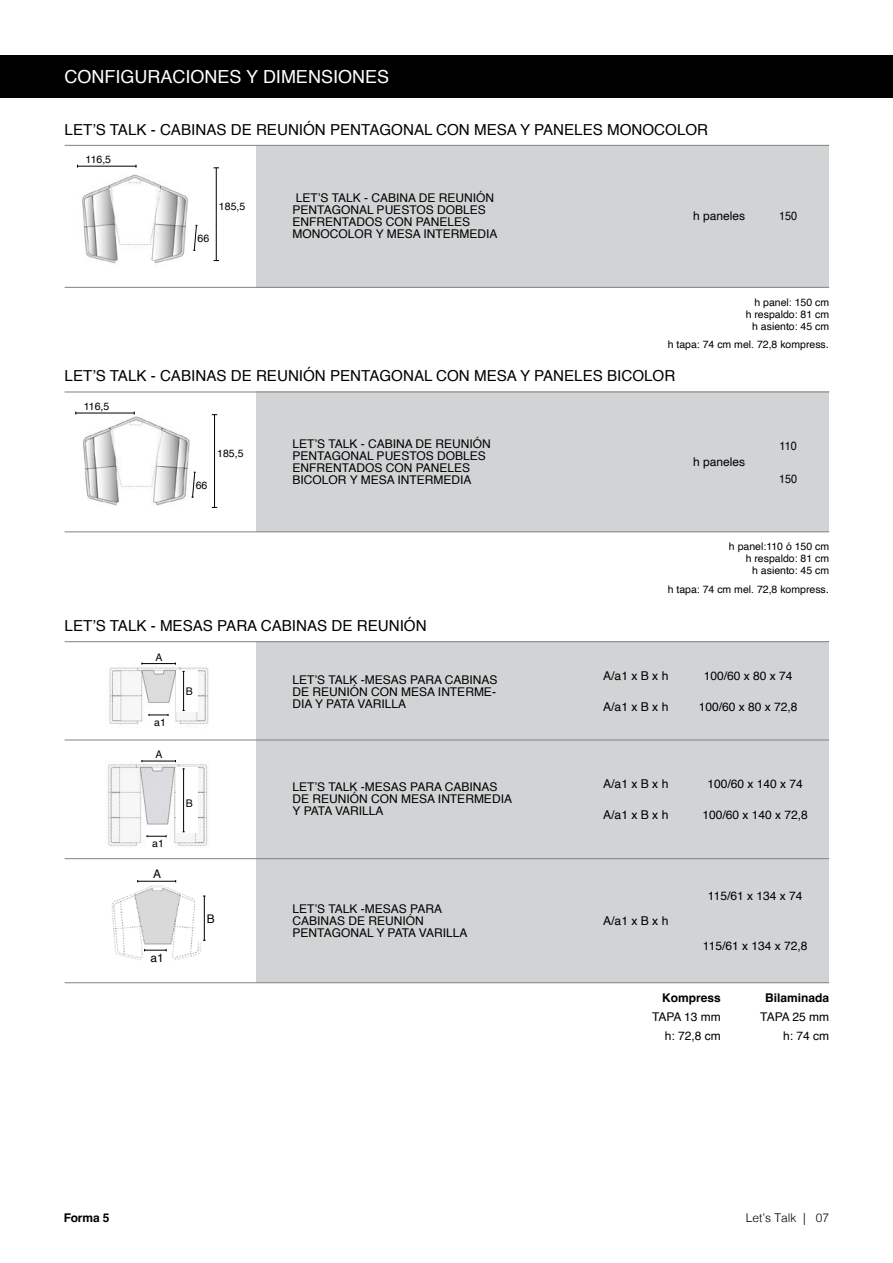
<style>
.page{position:relative;width:893px;height:1263px;background:#fff}
.page>*{position:absolute;margin:0;border:0;box-sizing:border-box;transform-origin:0 0}
.t1{font:18px "Helvetica";color:#fff}
.t2{font:15.15px "Helvetica";color:#000}
.t3{font:12.15px "Helvetica";color:#000}
.t4{font:12px/12px "Helvetica";color:#000}
.t5{font:700 12px "Helvetica";color:#000}
.t6{font:300 12px "Helvetica";color:#000}
.t7{font:12px "Helvetica";color:#000;scale:.9 1}
.t8{font:11.85px "Helvetica";color:#000}
.t9{font:10.5px "Helvetica";color:#000}
.s1{font-size:12px}
</style>
<div class="page">
<div style="left:256px;top:145px;width:573px;height:142px;background:#d1d3d4"></div>
<div style="left:256px;top:392px;width:573px;height:140px;background:#d1d3d4"></div>
<div style="left:256px;top:641px;width:573px;height:342px;background:#d1d3d4"></div>
<div style="left:0;top:55px;width:893px;height:43px;background:#000"></div>
<img style="left:78px;top:165px;width:119px;height:99px">
<hr style="left:77px;top:166px;width:59px;height:1px;background:#000">
<hr style="left:216px;top:168px;width:1px;height:57px;background:#000">
<hr style="left:216px;top:225px;width:1px;height:36px;background:#000">
<svg style="left:193px;top:225px;width:5px;height:26px"></svg>
<hr style="left:65px;top:145px;width:764px;height:1px;background:#808285">
<hr style="left:65px;top:287px;width:764px;height:1px;background:#808285">
<hr style="left:65px;top:392px;width:764px;height:1px;background:#808285">
<hr style="left:65px;top:531px;width:764px;height:1px;background:#808285">
<hr style="left:65px;top:641px;width:764px;height:1px;background:#808285">
<hr style="left:65px;top:740px;width:764px;height:1px;background:#808285">
<hr style="left:65px;top:858px;width:764px;height:1px;background:#808285">
<hr style="left:65px;top:982px;width:764px;height:1px;background:#808285">
<img style="left:75px;top:411px;width:121px;height:95px">
<hr style="left:75px;top:413px;width:60px;height:1px;background:#000">
<hr style="left:214px;top:414px;width:1px;height:58px;background:#000">
<hr style="left:214px;top:472px;width:1px;height:36px;background:#000">
<svg style="left:191px;top:472px;width:5px;height:26px"></svg>
<img style="left:109px;top:662px;width:100px;height:64px">
<div style="left:176px;top:670px;width:21px;height:41px;background:#fff"></div>
<hr style="left:183px;top:671px;width:1px;height:39px;background:#000">
<hr style="left:142px;top:663px;width:34px;height:1px;background:#000">
<svg style="left:149px;top:714px;width:20px;height:2px"></svg>
<img style="left:108px;top:760px;width:102px;height:86px">
<div style="left:176px;top:767px;width:21px;height:66px;background:#fff"></div>
<hr style="left:183px;top:768px;width:1px;height:64px;background:#000">
<hr style="left:142px;top:761px;width:34px;height:1px;background:#000">
<svg style="left:147px;top:835px;width:20px;height:2px"></svg>
<img style="left:111px;top:885px;width:90px;height:76px">
<div style="left:196px;top:895px;width:24px;height:46px;background:#fff"></div>
<hr style="left:204px;top:896px;width:1px;height:44px;background:#000">
<hr style="left:137px;top:881px;width:39px;height:1px;background:#000">
<svg style="left:144px;top:949px;width:23px;height:2px"></svg>
<p class="t1" style="left:65px;top:63px;width:326px">CONFIGURACIONES Y DIMENSIONES</p>
<p class="t2" style="left:65px;top:118px;width:645px">LET’S TALK - CABINAS DE REUNIÓN PENTAGONAL CON MESA Y PANELES MONOCOLOR</p>
<p class="t9" style="left:86px;top:151px;width:27px">116,5</p>
<p class="t9" style="left:198px;top:230px;width:13px">66</p>
<p class="t9" style="left:219px;top:198px;width:28px">185,5</p>
<p class="t4" style="left:293px;top:192px;width:206px">LET’S TALK - CABINA DE REUNIÓN<br>PENTAGONAL PUESTOS DOBLES<br>ENFRENTADOS CON PANELES<br>MONOCOLOR Y MESA INTERMEDIA</p>
<p class="t4" style="left:693px;top:210px;width:54px">h paneles</p>
<p class="t7" style="left:779px;top:207px;width:22px">150</p>
<p class="t9" style="left:754px;top:294px;width:76px">h panel: 150 cm</p>
<p class="t9" style="left:746px;top:306px;width:85px">h respaldo: 81 cm</p>
<p class="t9" style="left:752px;top:318px;width:79px">h asiento: 45 cm</p>
<p class="t9" style="left:668px;top:336px;width:163px">h tapa: 74 cm mel. 72,8 kompress<span class="s1">.</span></p>
<p class="t2" style="left:65px;top:364px;width:612px">LET’S TALK - CABINAS DE REUNIÓN PENTAGONAL CON MESA Y PANELES BICOLOR</p>
<p class="t9" style="left:84px;top:398px;width:27px">116,5</p>
<p class="t9" style="left:196px;top:477px;width:13px">66</p>
<p class="t9" style="left:217px;top:445px;width:28px">185,5</p>
<p class="t4" style="left:293px;top:439px;width:200px">LET’S TALK - CABINA DE REUNIÓN<br>PENTAGONAL PUESTOS DOBLES<br>ENFRENTADOS CON PANELES<br>BICOLOR Y MESA INTERMEDIA</p>
<p class="t2" style="left:65px;top:614px;width:364px">LET’S TALK - MESAS PARA CABINAS DE REUNIÓN</p>
<p class="t9" style="left:156px;top:649px;width:9px">A</p>
<p class="t9" style="left:154px;top:714px;width:13px">a1</p>
<p class="t9" style="left:156px;top:746px;width:9px">A</p>
<p class="t9" style="left:152px;top:835px;width:13px">a1</p>
<p class="t8" style="left:153px;top:865px;width:9px">A</p>
<p class="t8" style="left:150px;top:949px;width:15px">a1</p>
<p class="t9" style="left:186px;top:683px;width:9px">B</p>
<p class="t9" style="left:186px;top:795px;width:9px">B</p>
<p class="t8" style="left:207px;top:910px;width:9px">B</p>
<p class="t4" style="left:293px;top:674px;width:206px;text-align:justify">LET’S TALK -MESAS PARA CABINAS DE REUNIÓN CON MESA INTERME-DIA Y PATA VARILLA</p>
<p class="t4" style="left:293px;top:782px;width:221px">LET’S TALK -MESAS PARA CABINAS<br>DE REUNIÓN CON MESA INTERMEDIA<br>Y PATA VARILLA</p>
<p class="t4" style="left:293px;top:903px;width:176px">LET’S TALK -MESAS PARA<br>CABINAS DE REUNIÓN<br>PENTAGONAL Y PATA VARILLA</p>
<p class="t4" style="left:693px;top:457px;width:54px">h paneles</p>
<p class="t7" style="left:780px;top:436px;width:21px">110</p>
<p class="t7" style="left:779px;top:470px;width:22px">150</p>
<p class="t9" style="left:729px;top:538px;width:102px">h panel:110 ó 150 cm</p>
<p class="t9" style="left:746px;top:550px;width:85px">h respaldo: 81 cm</p>
<p class="t9" style="left:752px;top:562px;width:79px">h asiento: 45 cm</p>
<p class="t9" style="left:668px;top:581px;width:163px">h tapa: 74 cm mel. 72,8 kompress<span class="s1">.</span></p>
<p class="t3" style="left:603px;top:666px;width:67px">A/a1 x B x h</p>
<p class="t3" style="left:603px;top:698px;width:67px">A/a1 x B x h</p>
<p class="t3" style="left:603px;top:774px;width:67px">A/a1 x B x h</p>
<p class="t3" style="left:603px;top:805px;width:67px">A/a1 x B x h</p>
<p class="t3" style="left:603px;top:911px;width:67px">A/a1 x B x h</p>
<p class="t4" style="left:704px;top:670px;width:90px">100/60 x 80 x 74</p>
<p class="t4" style="left:699px;top:701px;width:100px">100/60 x 80 x 72,8</p>
<p class="t4" style="left:707px;top:778px;width:97px">100/60 x 140 x 74</p>
<p class="t4" style="left:702px;top:809px;width:107px">100/60 x 140 x 72,8</p>
<p class="t4" style="left:708px;top:890px;width:96px">115/61 x 134 x 74</p>
<p class="t4" style="left:703px;top:940px;width:106px">115/61 x 134 x 72,8</p>
<p class="t5" style="left:662px;top:991px;width:60px">Kompress</p>
<p class="t4" style="left:652px;top:1011px;width:70px">TAPA 13 mm</p>
<p class="t4" style="left:665px;top:1030px;width:58px">h: 72,8 cm</p>
<p class="t5" style="left:765px;top:991px;width:66px">Bilaminada</p>
<p class="t4" style="left:760px;top:1011px;width:70px">TAPA 25 mm</p>
<p class="t4" style="left:783px;top:1030px;width:48px">h: 74 cm</p>
<p class="t5" style="left:64px;top:1211px;width:47px">Forma 5</p>
<p class="t6" style="left:746px;top:1207px;width:85px">Let’s Talk | 07</p>
</div>
